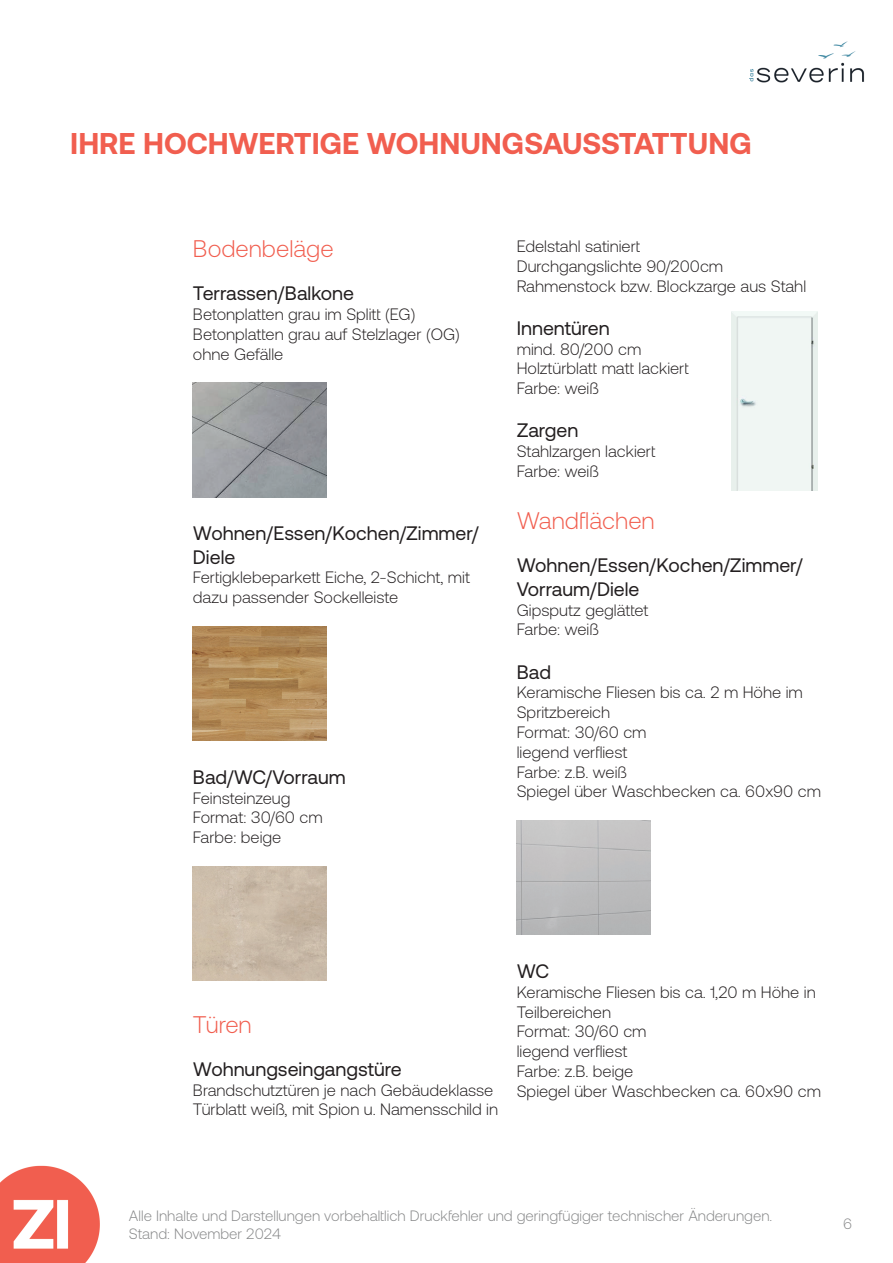
<style>
.page{position:relative;width:893px;height:1263px;background:#fff}
.page>*{position:absolute;margin:0;border:0;box-sizing:border-box;transform-origin:0 0}
.t1{font:700 30px "Aeonik";color:#f15e4f}
.t2{font:300 24px "Aeonik";color:#f15e4f}
.t3{font:19.5px/23.4px "Aeonik";color:#231f20}
.t4{font:300 16.5px/19.8px "Aeonik";color:#231f20}
.t5{font:300 15px/18px "Aeonik";color:#868788}
</style>
<div class="page">
<img style="left:0;top:1165px;width:100px;height:98px">
<img style="left:749px;top:41px;width:115px;height:42px">
<img style="left:193px;top:383px;width:133px;height:114px">
<img style="left:193px;top:626px;width:133px;height:114px">
<img style="left:193px;top:866px;width:133px;height:114px">
<img style="left:517px;top:820px;width:133px;height:115px">
<img style="left:732px;top:311px;width:85px;height:180px">
<h1 class="t1" style="left:70px;top:126px;width:683px">IHRE HOCHWERTIGE WOHNUNGSAUSSTATTUNG</h1>
<h2 class="t2" style="left:193px;top:236px;width:142px">Bodenbeläge</h2>
<p class="t3" style="left:193px;top:282px;width:163px">Terrassen/Balkone</p>
<p class="t4" style="left:193px;top:305px;width:268px">Betonplatten grau im Splitt (EG)<br>Betonplatten grau auf Stelzlager (OG) ohne Gefälle</p>
<p class="t3" style="left:193px;top:522px;width:287px">Wohnen/Essen/Kochen/Zimmer/<br>Diele</p>
<p class="t4" style="left:193px;top:568px;width:278px">Fertigklebeparkett Eiche, 2-Schicht, mit dazu passender Sockelleiste</p>
<p class="t3" style="left:193px;top:765px;width:154px">Bad/WC/Vorraum</p>
<p class="t4" style="left:193px;top:788px;width:131px">Feinsteinzeug<br>Format: 30/60 cm<br>Farbe: beige</p>
<p class="t4" style="left:517px;top:236px;width:291px">Edelstahl satiniert<br>Durchgangslichte 90/200cm<br>Rahmenstock bzw. Blockzarge aus Stahl</p>
<p class="t3" style="left:517px;top:316px;width:94px">Innentüren</p>
<p class="t4" style="left:517px;top:339px;width:174px">mind. 80/200 cm<br>Holztürblatt matt lackiert<br>Farbe: weiß</p>
<p class="t3" style="left:517px;top:419px;width:63px">Zargen</p>
<p class="t4" style="left:517px;top:442px;width:140px">Stahlzargen lackiert<br>Farbe: weiß</p>
<h2 class="t2" style="left:517px;top:508px;width:139px">Wandflächen</h2>
<p class="t3" style="left:517px;top:554px;width:287px">Wohnen/Essen/Kochen/Zimmer/<br>Vorraum/Diele</p>
<p class="t4" style="left:517px;top:600px;width:133px">Gipsputz geglättet<br>Farbe: weiß</p>
<p class="t3" style="left:517px;top:660px;width:36px">Bad</p>
<p class="t4" style="left:517px;top:683px;width:306px">Keramische Fliesen bis ca. 2 m Höhe im<br>Spritzbereich<br>Format: 30/60 cm<br>liegend verfliest<br>Farbe: z.B. weiß<br>Spiegel über Waschbecken ca. 60x90 cm</p>
<h2 class="t2" style="left:193px;top:1011px;width:60px">Türen</h2>
<p class="t3" style="left:193px;top:1057px;width:210px">Wohnungseingangstüre</p>
<p class="t4" style="left:193px;top:1080px;width:307px">Brandschutztüren je nach Gebäudeklasse<br>Türblatt weiß, mit Spion u. Namensschild in</p>
<p class="t3" style="left:517px;top:959px;width:34px">WC</p>
<p class="t4" style="left:517px;top:982px;width:306px">Keramische Fliesen bis ca. 1,20 m Höhe in<br>Teilbereichen<br>Format: 30/60 cm<br>liegend verfliest<br>Farbe: z.B. beige<br>Spiegel über Waschbecken ca. 60x90 cm</p>
<p class="t5" style="left:129px;top:1207px;width:645px">Alle Inhalte und Darstellungen vorbehaltlich Druckfehler und geringfügiger technischer Änderungen.<br>Stand: November 2024</p>
<p class="t5" style="left:843px;top:1215px;width:11px">6</p>
</div>
